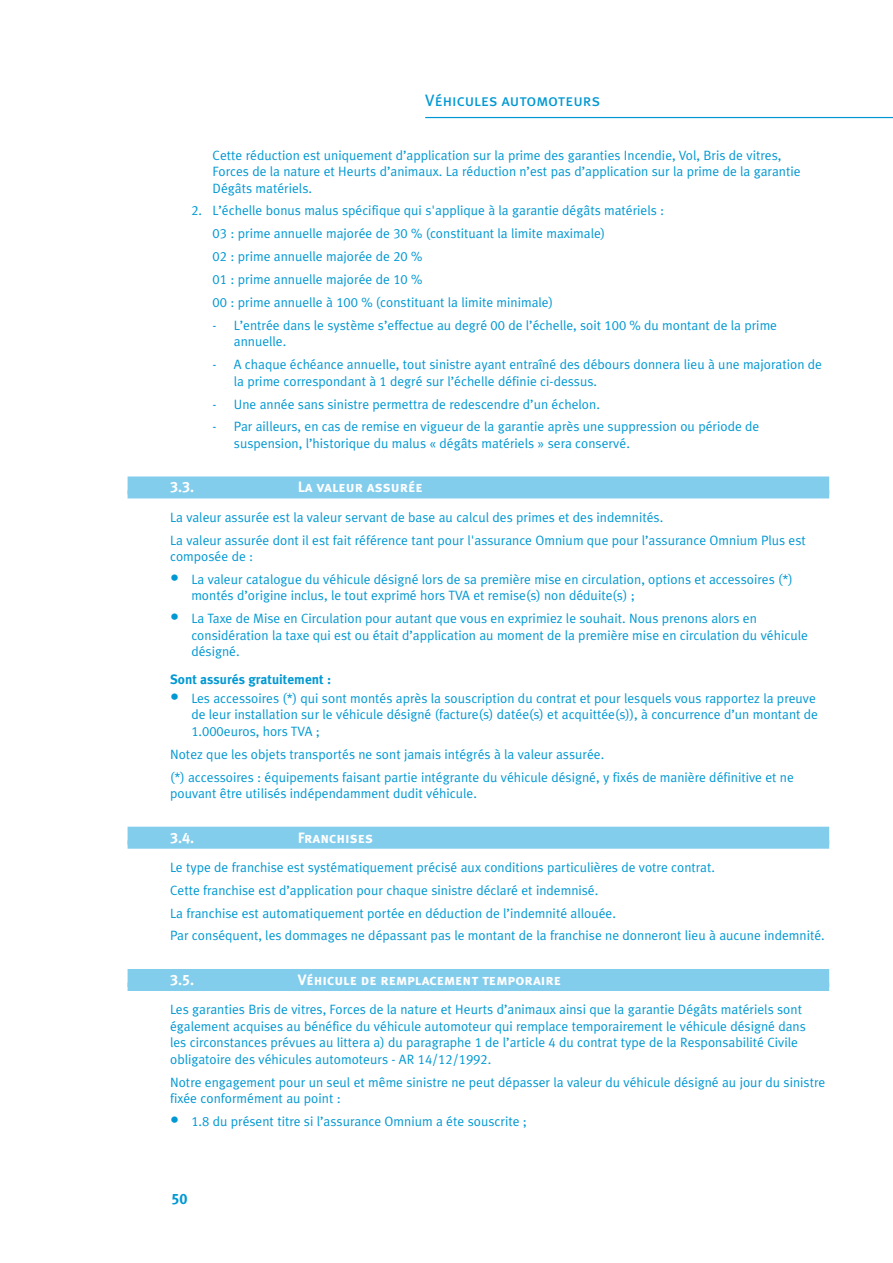
<style>
.page{position:relative;width:893px;height:1263px;background:#fff}
.page>*{position:absolute;margin:0;border:0;box-sizing:border-box;transform-origin:0 0}
.t1{font:16.5px "Meta Ethias Book Caps";color:#0098d2}
.t2{font:15px "Meta Ethias Bold Caps";color:#fff}
.t3{font:15px "Meta Ethias Bold Caps";color:#0098d2}
.t4{font:13.5px/16.5px "Meta Ethias Normal";color:#0098d2}
.t5{font:700 13.5px "Meta Ethias";color:#0098d2}
.s1{font-size:18px}
</style>
<div class="page">
<hr style="left:425px;top:117px;width:468px;height:1px;background:#0098d2">
<div style="left:128px;top:476px;width:701px;height:18px;background:#82ccec"></div>
<div style="left:128px;top:490px;width:701px;height:8px;background:#82ccec"></div>
<div style="left:128px;top:827px;width:701px;height:18px;background:#82ccec"></div>
<div style="left:128px;top:840px;width:701px;height:9px;background:#82ccec"></div>
<div style="left:128px;top:969px;width:701px;height:18px;background:#82ccec"></div>
<div style="left:128px;top:983px;width:701px;height:8px;background:#82ccec"></div>
<p class="t1" style="left:425px;top:91px;width:176px">Véhicules automoteurs</p>
<p class="t4" style="left:213px;top:146px;width:589px">Cette réduction est uniquement d’application sur la prime des garanties Incendie, Vol, Bris de vitres,<br>Forces de la nature et Heurts d’animaux. La réduction n’est pas d’application sur la prime de la garantie<br>Dégâts matériels.</p>
<p class="t4" style="left:213px;top:199px;width:453px;line-height:23px;text-indent:-21px">2. L’échelle bonus malus spécifique qui s'applique à la garantie dégâts matériels :<br>03 : prime annuelle majorée de 30 % (constituant la limite maximale)<br>02 : prime annuelle majorée de 20 %<br>01 : prime annuelle majorée de 10 %<br>00 : prime annuelle à 100 % (constituant la limite minimale)</p>
<p class="t4" style="left:234px;top:317px;width:545px;text-indent:-21px">- L’entrée dans le système s’effectue au degré 00 de l’échelle, soit 100 % du montant de la prime annuelle.</p>
<p class="t4" style="left:234px;top:356px;width:590px;text-indent:-21px">- A chaque échéance annuelle, tout sinistre ayant entraîné des débours donnera lieu à une majoration de la prime correspondant à 1 degré sur l’échelle définie ci-dessus.</p>
<p class="t4" style="left:213px;top:395px;width:389px">- Une année sans sinistre permettra de redescendre d’un échelon.</p>
<p class="t4" style="left:234px;top:418px;width:527px;text-indent:-21px">- Par ailleurs, en cas de remise en vigueur de la garantie après une suppression ou période de suspension, l’historique du malus « dégâts matériels » sera conservé.</p>
<p class="t2" style="left:170px;top:478px;width:26px">3.3.</p>
<p class="t2" style="left:298px;top:478px;width:127px">La valeur assurée</p>
<p class="t4" style="left:170px;top:505px;width:637px;line-height:23px">La valeur assurée est la valeur servant de base au calcul des primes et des indemnités.<br>La valeur assurée dont il est fait référence tant pour l'assurance Omnium que pour l’assurance Omnium Plus est</p>
<p class="t4" style="left:170px;top:548px;width:85px">composée de :</p>
<p class="t4" style="left:191px;top:571px;width:603px;text-indent:-21px"><span class="s1">•</span> La valeur catalogue du véhicule désigné lors de sa première mise en circulation, options et accessoires (*) montés d’origine inclus, le tout exprimé hors TVA et remise(s) non déduite(s) ;</p>
<p class="t4" style="left:191px;top:610px;width:618px;text-indent:-21px"><span class="s1">•</span> La Taxe de Mise en Circulation pour autant que vous en exprimiez le souhait. Nous prenons alors en considération la taxe qui est ou était d’application au moment de la première mise en circulation du véhicule désigné.</p>
<p class="t5" style="left:170px;top:672px;width:163px">Sont assurés gratuitement :</p>
<p class="t4" style="left:191px;top:690px;width:628px;text-indent:-21px"><span class="s1">•</span> Les accessoires (*) qui sont montés après la souscription du contrat et pour lesquels vous rapportez la preuve de leur installation sur le véhicule désigné (facture(s) datée(s) et acquittée(s)), à concurrence d’un montant de<br>1.000euros, hors TVA ;</p>
<p class="t4" style="left:170px;top:742px;width:625px;line-height:23px">Notez que les objets transportés ne sont jamais intégrés à la valeur assurée.<br>(*) accessoires : équipements faisant partie intégrante du véhicule désigné, y fixés de manière définitive et ne</p>
<p class="t4" style="left:170px;top:785px;width:308px">pouvant être utilisés indépendamment dudit véhicule.</p>
<p class="t2" style="left:170px;top:829px;width:26px">3.4.</p>
<p class="t2" style="left:298px;top:829px;width:77px">Franchises</p>
<p class="t4" style="left:170px;top:855px;width:656px;line-height:23px">Le type de franchise est systématiquement précisé aux conditions particulières de votre contrat.<br>Cette franchise est d’application pour chaque sinistre déclaré et indemnisé.<br>La franchise est automatiquement portée en déduction de l’indemnité allouée.<br>Par conséquent, les dommages ne dépassant pas le montant de la franchise ne donneront lieu à aucune indemnité.</p>
<p class="t2" style="left:170px;top:971px;width:26px">3.5.</p>
<p class="t2" style="left:298px;top:971px;width:265px">Véhicule de remplacement temporaire</p>
<p class="t4" style="left:170px;top:1001px;width:637px">Les garanties Bris de vitres, Forces de la nature et Heurts d’animaux ainsi que la garantie Dégâts matériels sont également acquises au bénéfice du véhicule automoteur qui remplace temporairement le véhicule désigné dans les circonstances prévues au littera a) du paragraphe 1 de l’article 4 du contrat type de la Responsabilité Civile obligatoire des véhicules automoteurs - AR 14/12/1992.</p>
<p class="t4" style="left:170px;top:1073px;width:657px">Notre engagement pour un seul et même sinistre ne peut dépasser la valeur du véhicule désigné au jour du sinistre fixée conformément au point :</p>
<p class="t4" style="left:170px;top:1113px;width:358px"><span class="s1">•</span> 1.8 du présent titre si l’assurance Omnium a éte souscrite ;</p>
<p class="t3" style="left:172px;top:1190px;width:18px">50</p>
</div>
